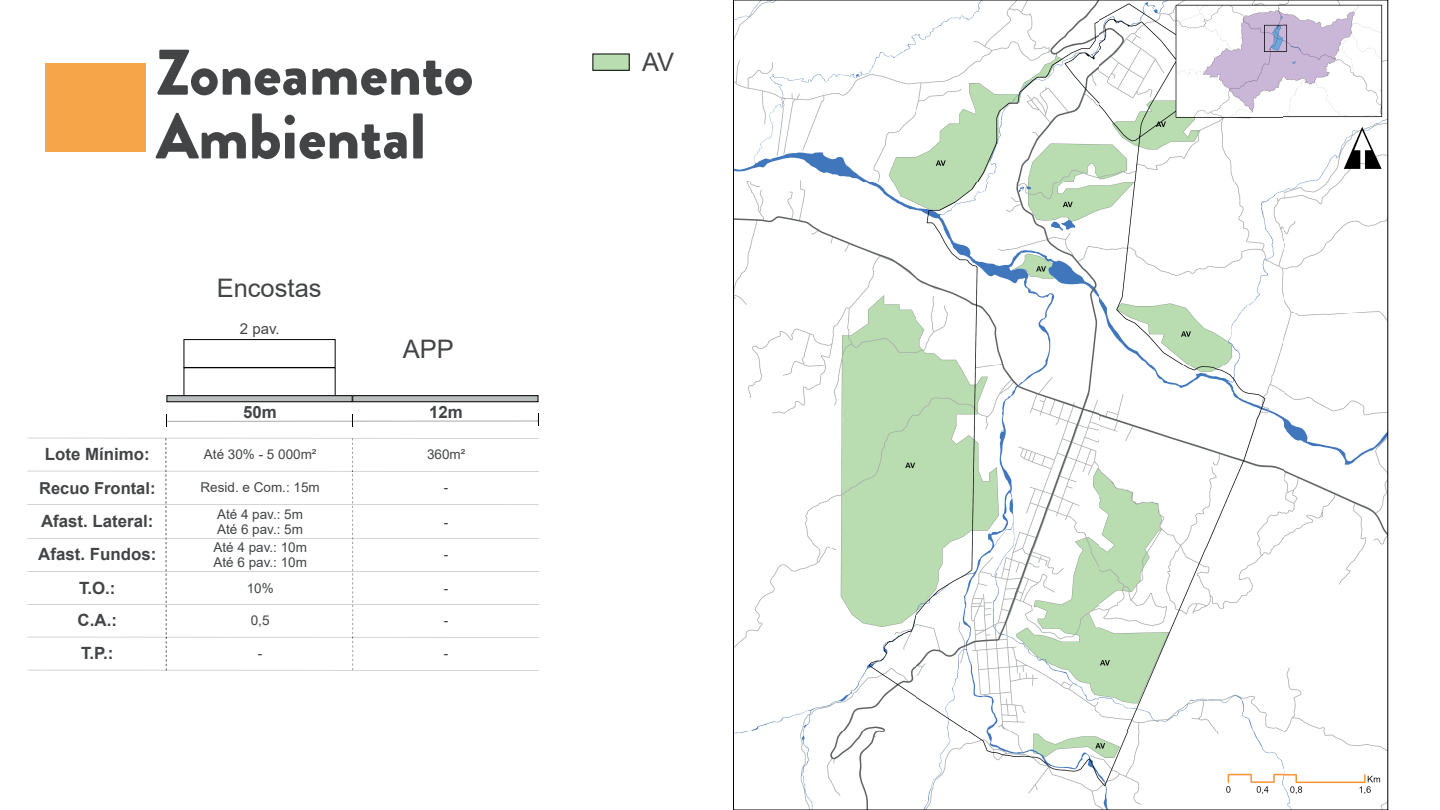
<style>
.page{position:relative;width:1440px;height:810px;background:#fff}
.page>*{position:absolute;margin:0;border:0;box-sizing:border-box;transform-origin:0 0}
.t1{font:900 64.35px/63.8px "Brandon Grotesque";color:#424446}
.t2{font:25.5px "Arial";color:#424446}
.t3{font:700 16.88px/33px "Arial";color:#424446}
.t4{font:700 16.5px "Arial";color:#424446}
.t5{font:15px "Arial";color:#424446}
.t6{font:13.5px/15px "Arial";color:#424446}
</style>
<div class="page">
<div style="left:45px;top:64px;width:101px;height:88px;background:#f6a649"></div>
<div style="left:184px;top:339px;width:152px;height:29px;border:1px solid #000001"></div>
<div style="left:167px;top:396px;width:185px;height:6px;background:#bbbebe"></div>
<div style="left:167px;top:395px;width:185px;height:7px;border:1px solid #000001"></div>
<div style="left:353px;top:396px;width:185px;height:6px;background:#bbbebe"></div>
<div style="left:352px;top:395px;width:186px;height:7px;border:1px solid #000001"></div>
<hr style="left:353px;top:421px;width:185px;height:1px;background:#8b8e8f">
<hr style="left:167px;top:421px;width:186px;height:1px;background:#8b8e8f">
<svg style="left:166px;top:414px;width:1px;height:13px"></svg>
<svg style="left:538px;top:413px;width:1px;height:13px"></svg>
<svg style="left:27px;top:438px;width:512px;height:233px"></svg>
<div style="left:593px;top:54px;width:36px;height:16px;background:#b9ddb0"></div>
<div style="left:592px;top:54px;width:38px;height:17px;border:1px solid #000001"></div>
<img style="left:735px;top:2px;width:651px;height:806px">
<h1 class="t1" style="left:156px;top:42px;width:319px">Zoneamento<br>Ambiental</h1>
<h2 class="t2" style="left:217px;top:271px;width:106px">Encostas</h2>
<p class="t5" style="left:240px;top:318px;width:41px">2 pav.</p>
<h2 class="t2" style="left:403px;top:331px;width:53px">APP</h2>
<p class="t3" style="left:243px;top:396px;width:35px">50m</p>
<p class="t3" style="left:429px;top:396px;width:35px">12m</p>
<p class="t3" style="left:45px;top:438px;width:106px">Lote Mínimo:</p>
<p class="t4" style="left:39px;top:476px;width:118px">Recuo Frontal:</p>
<p class="t3" style="left:41px;top:505px;width:114px">Afast. Lateral:</p>
<p class="t6" style="left:204px;top:447px;width:114px">Até 30% - 5 000m²</p>
<p class="t6" style="left:427px;top:447px;width:40px">360m²</p>
<p class="t6" style="left:201px;top:480px;width:121px">Resid. e Com.: 15m</p>
<p class="t6" style="left:444px;top:480px;width:6px">-</p>
<p class="t6" style="left:217px;top:507px;width:88px">Até 4 pav.: 5m<br>Até 6 pav.: 5m</p>
<p class="t6" style="left:444px;top:514px;width:6px">-</p>
<p class="t3" style="left:38px;top:538px;width:120px">Afast. Fundos:</p>
<p class="t6" style="left:213px;top:539px;width:95px">Até 4 pav.: 10m<br>Até 6 pav.: 10m</p>
<p class="t6" style="left:444px;top:547px;width:6px">-</p>
<p class="t3" style="left:79px;top:572px;width:38px">T.O.:</p>
<p class="t3" style="left:78px;top:604px;width:41px">C.A.:<br>T.P.:</p>
<p class="t6" style="left:247px;top:581px;width:29px">10%</p>
<p class="t6" style="left:444px;top:581px;width:6px">-</p>
<p class="t6" style="left:251px;top:613px;width:20px">0,5</p>
<p class="t6" style="left:444px;top:613px;width:6px">-</p>
<p class="t6" style="left:258px;top:646px;width:6px">-</p>
<p class="t6" style="left:444px;top:646px;width:6px">-</p>
<h2 class="t2" style="left:642px;top:44px;width:34px">AV</h2>
</div>
